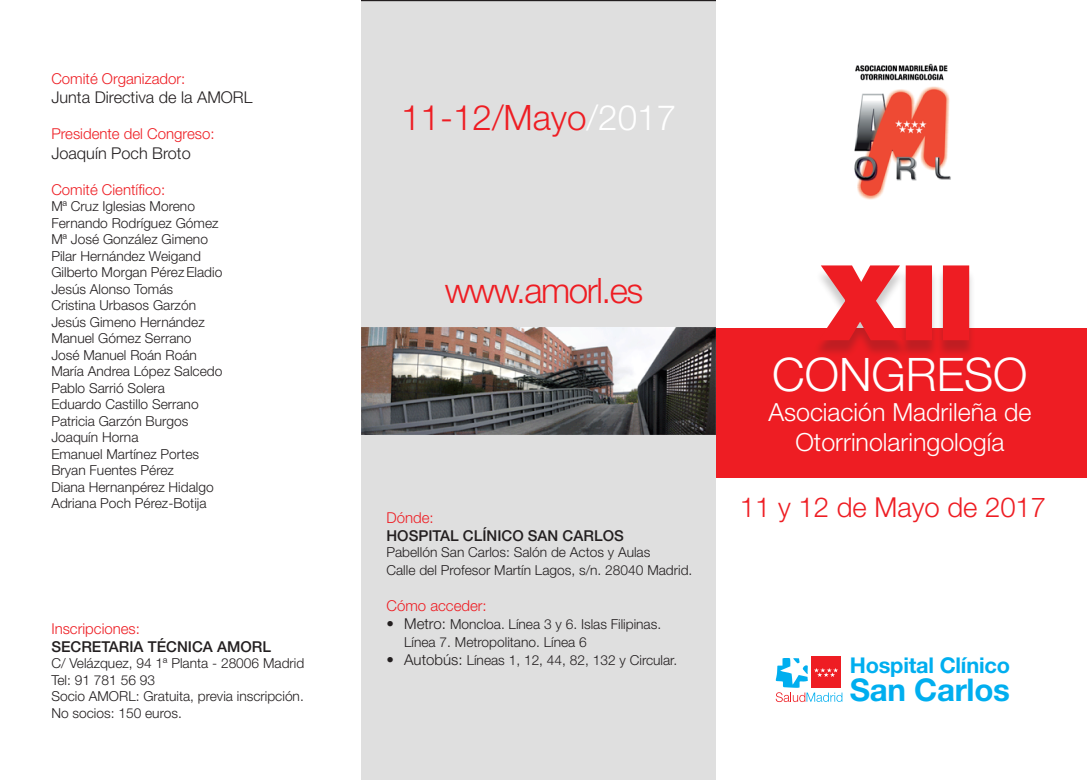
<style>
.page{position:relative;width:1088px;height:780px;background:#fff}
.page>*{position:absolute;margin:0;border:0;box-sizing:border-box;transform-origin:0 0}
.t1{font:300 46.25px "Helvetica Neue";color:#fff}
.t2{font:300 35px "Helvetica Neue";color:#ee1d23}
.t3{font:300 35px "Helvetica Neue";letter-spacing:-.04em;color:#ee1d23}
.t4{font:700 31.25px "Helvetica Neue";letter-spacing:-.01em;color:#00aeef}
.t5{font:300 27.5px "Helvetica Neue";color:#ee1d23}
.t6{font:300 25px/30px "Helvetica Neue";color:#fff;text-align:center}
.t7{font:700 21.75px "Helvetica Neue";letter-spacing:-.01em;color:#00aeef}
.t8{font:300 16.25px "Helvetica Neue";color:#231f20}
.t9{font:300 15px "Helvetica Neue";color:#ee1d23}
.t10{font:500 15px "Helvetica Neue";color:#231f20}
.t11{font:300 13.75px/18px "Helvetica Neue";color:#231f20}
.s1{color:#fff}
.s2{font-size:15px}
</style>
<div class="page">
<div style="left:716px;top:328px;width:371px;height:149px;background:#ee1d23"></div>
<div style="left:361px;top:0;width:355px;height:780px;background:#dfdfdf"></div>
<img style="left:854px;top:63px;width:97px;height:137px">
<div style="left:899px;top:269px;width:40px;height:89px;background:#231f20;opacity:.23"></div>
<div style="left:906px;top:265px;width:26px;height:75px;background:#ee1d23"></div>
<div style="left:936px;top:269px;width:40px;height:89px;background:#231f20;opacity:.23"></div>
<div style="left:943px;top:265px;width:26px;height:75px;background:#ee1d23"></div>
<div style="left:813px;top:269px;width:95px;height:89px;background:#231f20;opacity:.23"></div>
<svg style="left:816px;top:265px;width:91px;height:79px"></svg>
<div style="left:811px;top:656px;width:30px;height:31px;background:#ee1d23"></div>
<svg style="left:775px;top:658px;width:67px;height:44px"></svg>
<img style="left:361px;top:328px;width:355px;height:106px">
<p class="t9" style="left:51px;top:69px;width:135px">Comité Organizador:</p>
<p class="t8" style="left:51px;top:87px;width:203px">Junta Directiva de la AMORL</p>
<p class="t9" style="left:51px;top:125px;width:165px">Presidente del Congreso:</p>
<p class="t8" style="left:51px;top:143px;width:141px">Joaquín Poch Broto</p>
<p class="t9" style="left:51px;top:180px;width:115px">Comité Científico:</p>
<p class="t11" style="left:51px;top:197px;width:145px">Mª Cruz Iglesias Moreno</p>
<p class="t11" style="left:51px;top:213px;width:169px">Fernando Rodríguez Gómez</p>
<p class="t11" style="left:51px;top:230px;width:158px">Mª José González Gimeno</p>
<p class="t11" style="left:51px;top:246px;width:151px">Pilar Hernández Weigand</p>
<p class="t11" style="left:51px;top:263px;width:172px">Gilberto Morgan PérezEladio</p>
<p class="t11" style="left:51px;top:279px;width:123px">Jesús Alonso Tomás</p>
<p class="t11" style="left:51px;top:296px;width:146px">Cristina Urbasos Garzón</p>
<p class="t11" style="left:51px;top:312px;width:155px">Jesús Gimeno Hernández</p>
<p class="t11" style="left:51px;top:329px;width:142px">Manuel Gómez Serrano</p>
<p class="t11" style="left:51px;top:345px;width:147px">José Manuel Roán Roán</p>
<p class="t11" style="left:51px;top:362px;width:172px">María Andrea López Salcedo</p>
<p class="t11" style="left:51px;top:378px;width:115px">Pablo Sarrió Solera</p>
<p class="t11" style="left:51px;top:395px;width:149px">Eduardo Castillo Serrano</p>
<p class="t11" style="left:51px;top:411px;width:139px">Patricia Garzón Burgos</p>
<p class="t11" style="left:51px;top:428px;width:89px">Joaquín Horna</p>
<p class="t11" style="left:51px;top:444px;width:149px">Emanuel Martínez Portes</p>
<p class="t11" style="left:51px;top:461px;width:124px">Bryan Fuentes Pérez</p>
<p class="t11" style="left:51px;top:477px;width:164px">Diana Hernanpérez Hidalgo</p>
<p class="t11" style="left:51px;top:494px;width:157px">Adriana Poch Pérez-Botija</p>
<p class="t9" style="left:51px;top:619px;width:90px">Inscripciones:</p>
<p class="t10" style="left:51px;top:637px;width:221px">SECRETARIA TÉCNICA AMORL</p>
<p class="t11" style="left:51px;top:654px;width:254px">C/ Velázquez, 94 1ª Planta - 28006 Madrid</p>
<p class="t11" style="left:51px;top:670px;width:105px">Tel: 91 781 56 93</p>
<p class="t11" style="left:51px;top:687px;width:254px">Socio AMORL: Gratuita, previa inscripción.</p>
<p class="t11" style="left:51px;top:703px;width:132px">No socios: 150 euros.</p>
<p class="t2" style="left:401px;top:97px;width:276px">11-12/Mayo<span class="s1">/2017</span></p>
<p class="t3" style="left:445px;top:269px;width:200px">www.amorl.es</p>
<p class="t9" style="left:386px;top:508px;width:49px">Dónde:</p>
<p class="t10" style="left:386px;top:526px;width:239px">HOSPITAL CLÍNICO SAN CARLOS</p>
<p class="t11" style="left:386px;top:543px;width:265px">Pabellón San Carlos: Salón de Actos y Aulas</p>
<p class="t11" style="left:386px;top:561px;width:307px">Calle del Profesor Martín Lagos, s/n. 28040 Madrid.</p>
<p class="t9" style="left:386px;top:597px;width:102px">Cómo acceder:</p>
<p class="t11" style="left:404px;top:615px;width:258px;text-indent:-18px"><span class="s2">• Metro:</span> Moncloa. Línea 3 y 6. Islas Filipinas.<br>Línea 7. Metropolitano. Línea 6</p>
<p class="t11" style="left:386px;top:651px;width:292px"><span class="s2">• Autobús:</span> Líneas 1, 12, 44, 82, 132 y Circular.</p>
<p class="t1" style="left:772px;top:346px;width:257px">CONGRESO</p>
<p class="t6" style="left:768px;top:396px;width:265px">Asociación Madrileña de<br>Otorrinolaringología</p>
<p class="t5" style="left:740px;top:491px;width:308px">11 y 12 de Mayo de 2017</p>
<p class="t7" style="left:850px;top:651px;width:162px">Hospital Clínico</p>
<p class="t4" style="left:850px;top:671px;width:162px">San Carlos</p>
</div>
